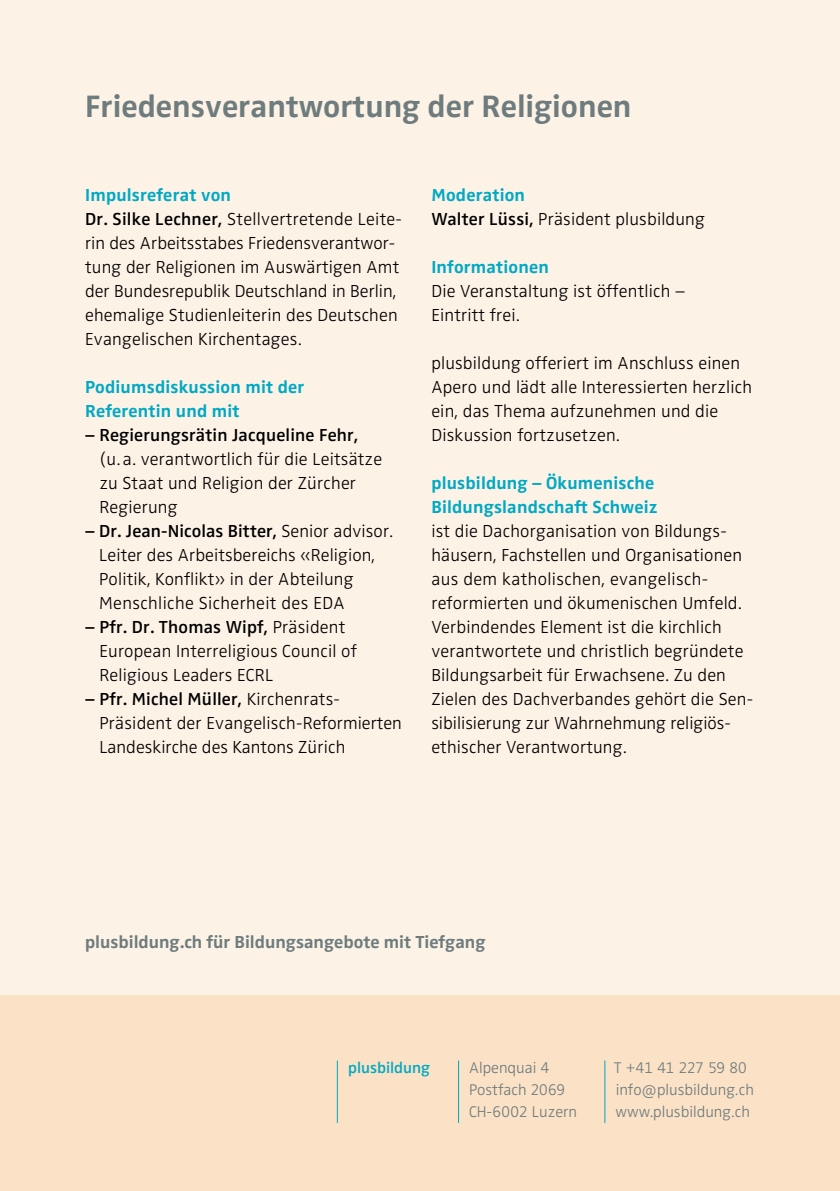
<style>
.page{position:relative;width:840px;height:1191px;background:#fff}
.page>*{position:absolute;margin:0;border:0;box-sizing:border-box;transform-origin:0 0}
.t1{font:700 32px "Zwo";color:#6e7c7e}
.t2{font:300 18px/24px "Zwo";letter-spacing:.01em;color:#000}
.t3{font:700 18px/24px "Zwo";letter-spacing:.01em;color:#00a9c4}
.t4{font:700 18px "Zwo";color:#6e7c7e}
.t5{font:600 18px "Zwo";letter-spacing:.01em;color:#000}
.t6{font:300 16px/22px "Zwo";color:#6e7c7e}
.t7{font:600 16px "Zwo";color:#00a9c4}
.s1{font-weight:700;color:#00a9c4}
.s2{font-weight:600}
</style>
<div class="page">
<div style="left:0;top:0;width:839px;height:1191px;background:#fdf2e6"></div>
<div style="left:0;top:995px;width:839px;height:196px;background:#fbe1c5"></div>
<hr style="left:604px;top:1060px;width:1px;height:63px;background:#00a9c4">
<hr style="left:458px;top:1060px;width:1px;height:63px;background:#00a9c4">
<hr style="left:336px;top:1060px;width:1px;height:63px;background:#00a9c4">
<h1 class="t1" style="left:85px;top:87px;width:547px">Friedensverantwortung der Religionen</h1>
<p class="t2" style="left:85px;top:183px;width:318px"><span class="s1">Impulsreferat von<br></span><span class="s2">Dr. Silke Lechner,</span> Stellvertretende Leite&shy;rin des Arbeitsstabes Friedensverantwor&shy;tung der Religionen im Auswärtigen Amt der Bundesrepublik Deutschland in Berlin, ehemalige Studienleiterin des Deutschen Evangelischen Kirchentages.</p>
<p class="t3" style="left:85px;top:375px;width:220px">Podiumsdiskussion mit der<br>Referentin und mit</p>
<p class="t5" style="left:85px;top:425px;width:274px">– Regierungsrätin Jacqueline Fehr,</p>
<p class="t2" style="left:99px;top:447px;width:284px">(u. a. verantwortlich für die Leitsätze zu Staat und Religion der Zürcher<br>Regierung</p>
<p class="t2" style="left:99px;top:519px;width:295px;text-indent:-14px"><span class="s2">– Dr. Jean-Nicolas Bitter,</span> Senior advisor.<br>Leiter des Arbeitsbereichs «Religion, Politik, Konflikt» in der Abteilung Menschliche Sicherheit des EDA</p>
<p class="t2" style="left:99px;top:615px;width:259px;text-indent:-14px"><span class="s2">– Pfr. Dr. Thomas Wipf,</span> Präsident<br>European Interreligious Council of<br>Religious Leaders ECRL</p>
<p class="t2" style="left:99px;top:687px;width:304px;text-indent:-14px"><span class="s2">– Pfr. Michel Müller,</span> Kirchenrats-<br>Präsident der Evangelisch-Reformierten<br>Landeskirche des Kantons Zürich</p>
<p class="t2" style="left:431px;top:183px;width:275px"><span class="s1">Moderation<br></span><span class="s2">Walter Lüssi,</span> Präsident plusbildung</p>
<p class="t3" style="left:431px;top:255px;width:119px">Informationen</p>
<p class="t2" style="left:431px;top:279px;width:255px">Die Veranstaltung ist öffentlich –<br>Eintritt frei.</p>
<p class="t2" style="left:431px;top:351px;width:322px">plusbildung offeriert im Anschluss einen Apero und lädt alle Interessierten herzlich ein, das Thema aufzunehmen und die Diskussion fortzusetzen.</p>
<p class="t3" style="left:431px;top:471px;width:228px">plusbildung – Ökumenische<br>Bildungslandschaft Schweiz</p>
<p class="t2" style="left:431px;top:519px;width:323px">ist die Dachorganisation von Bildungs&shy;häusern, Fachstellen und Organisationen aus dem katholischen, evangelisch&shy;reformierten und ökumenischen Umfeld.<br>Verbindendes Element ist die kirchlich verantwortete und christlich begründete Bildungsarbeit für Erwachsene. Zu den Zielen des Dachverbandes gehört die Sen&shy;sibilisierung zur Wahrnehmung religiös&shy;ethischer Verantwortung.</p>
<p class="t4" style="left:85px;top:931px;width:401px">plusbildung.ch für Bildungsangebote mit Tiefgang</p>
<p class="t7" style="left:348px;top:1058px;width:83px">plusbildung</p>
<p class="t6" style="left:468px;top:1056px;width:110px">Alpenquai 4<br>Postfach 2069<br>CH-6002 Luzern</p>
<p class="t6" style="left:613px;top:1056px;width:141px">T +41 41 227 59 80 info@plusbildung.ch www.plusbildung.ch</p>
</div>
